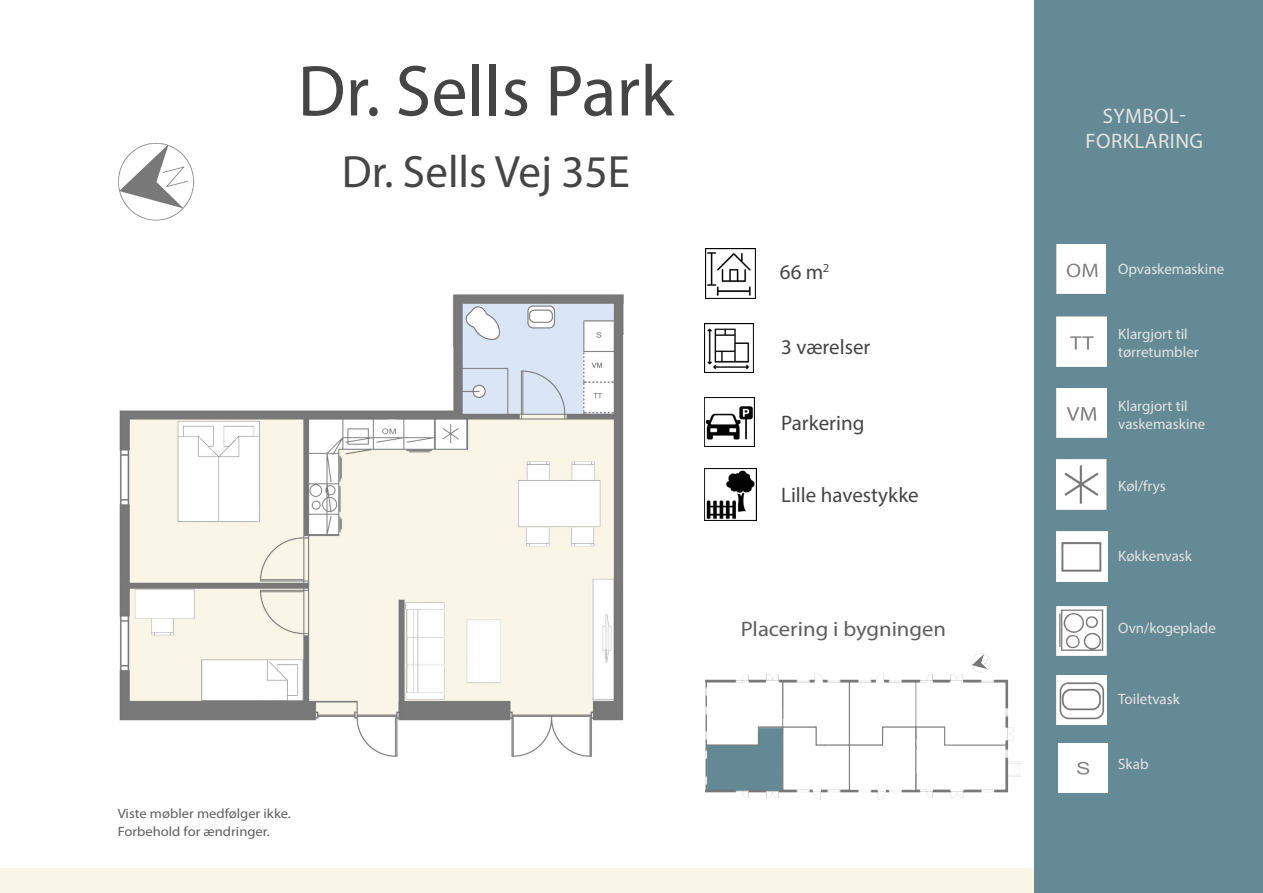
<style>
.page{position:relative;width:1263px;height:893px;background:#fff}
.page>*{position:absolute;margin:0;border:0;box-sizing:border-box;transform-origin:0 0}
.t1{font:72.75px "Myriad Pro";color:#464545}
.t2{font:45.45px "Myriad Pro";color:#464545}
.t3{font:21px "Myriad Pro";color:#454545}
.t4{font:21px "Myriad Pro";color:#5f5f5f;scale:1.08 1}
.t5{font:21px "Myriad Pro";letter-spacing:.02em;color:#e4e4e4}
.t6{font:15px/18px "Myriad Pro";color:#e4e4e4}
.t7{font:13.5px "Myriad Pro";color:#5f5f5f;scale:1.08 1}
</style>
<div class="page">
<img style="left:119px;top:294px;width:505px;height:463px">
<img style="left:706px;top:248px;width:50px;height:50px">
<img style="left:705px;top:653px;width:316px;height:147px">
<div style="left:1034px;top:0;width:229px;height:893px;background:#648a95"></div>
<img style="left:1057px;top:244px;width:49px;height:49px">
<img style="left:1057px;top:316px;width:50px;height:50px">
<img style="left:1057px;top:388px;width:50px;height:50px">
<img style="left:1056px;top:460px;width:50px;height:49px">
<img style="left:1057px;top:532px;width:50px;height:49px">
<img style="left:1057px;top:606px;width:49px;height:50px">
<img style="left:1057px;top:676px;width:50px;height:49px">
<img style="left:704px;top:324px;width:49px;height:49px">
<img style="left:1058px;top:744px;width:49px;height:48px">
<img style="left:118px;top:142px;width:76px;height:79px">
<div style="left:0;top:868px;width:1033px;height:25px;background:#f9f5e7"></div>
<img style="left:704px;top:397px;width:50px;height:50px">
<img style="left:704px;top:469px;width:52px;height:52px">
<p class="t1" style="left:298px;top:46px;width:378px">Dr. Sells Park</p>
<p class="t2" style="left:342px;top:144px;width:290px">Dr. Sells Vej 35E</p>
<p class="t7" style="left:118px;top:805px;width:162px">Viste møbler medfølger ikke.</p>
<p class="t7" style="left:118px;top:823px;width:142px">Forbehold for ændringer.</p>
<p class="t3" style="left:780px;top:259px;width:50px">66 m<sup>2</sup></p>
<p class="t3" style="left:781px;top:334px;width:91px">3 værelser</p>
<p class="t3" style="left:781px;top:410px;width:85px">Parkering</p>
<p class="t3" style="left:781px;top:482px;width:139px">Lille havestykke</p>
<p class="t4" style="left:741px;top:616px;width:192px">Placering i bygningen</p>
<p class="t5" style="left:1103px;top:103px;width:85px">SYMBOL-</p>
<p class="t5" style="left:1085px;top:128px;width:119px">FORKLARING</p>
<p class="t6" style="left:1118px;top:259px;width:107px">Opvaskemaskine</p>
<p class="t6" style="left:1118px;top:325px;width:82px">Klargjort til tørretumbler</p>
<p class="t6" style="left:1118px;top:396px;width:89px">Klargjort til vaskemaskine</p>
<p class="t6" style="left:1118px;top:477px;width:49px">Køl/frys</p>
<p class="t6" style="left:1118px;top:547px;width:75px">Køkkenvask</p>
<p class="t6" style="left:1118px;top:618px;width:99px">Ovn/kogeplade</p>
<p class="t6" style="left:1118px;top:690px;width:63px">Toiletvask</p>
<p class="t6" style="left:1118px;top:755px;width:32px">Skab</p>
</div>
